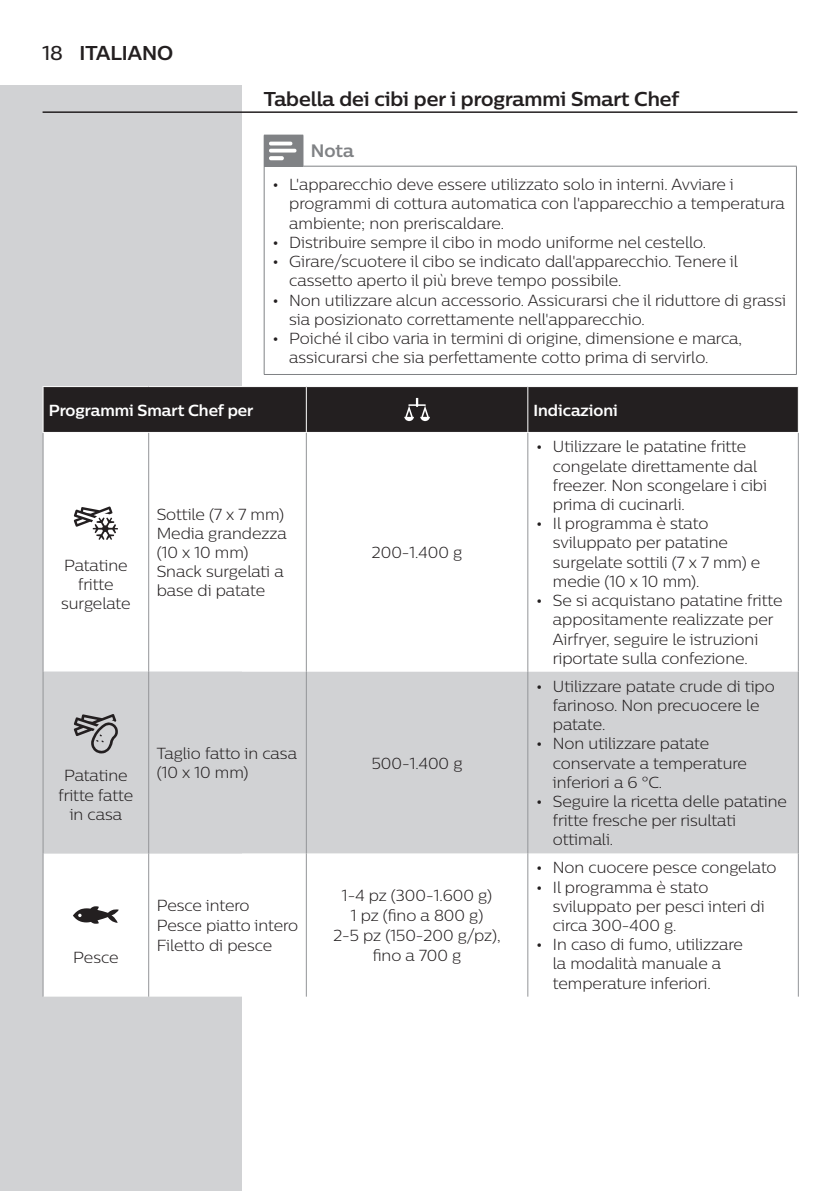
<style>
.page{position:relative;width:840px;height:1191px;background:#fff}
.page>*{position:absolute;margin:0;border:0;box-sizing:border-box;transform-origin:0 0}
.t1{font:700 20px "Centrale Sans";color:#231f20}
.t2{font:700 18px "Centrale Sans";color:#808285}
.t3{font:300 16px/19.2px "Centrale Sans";color:#231f20}
.t4{font:700 16px "Centrale Sans";color:#fff}
.s1{font-weight:500}
.s2{font-family:"Gill Sans Alt One WGL Light";font-weight:400;font-size:14.2px}
</style>
<div class="page">
<div style="left:0;top:85px;width:241px;height:1106px;background:#d1d2d4"></div>
<hr style="left:43px;top:111px;width:754px;height:2px;background:#231f20">
<div style="left:264px;top:135px;width:39px;height:31px;background:#808285"></div>
<hr style="left:795px;top:166px;width:1px;height:208px;background:#808285">
<hr style="left:264px;top:166px;width:1px;height:208px;background:#808285">
<hr style="left:264px;top:374px;width:39px;height:1px;background:#808285">
<hr style="left:303px;top:374px;width:493px;height:1px;background:#808285">
<hr style="left:302px;top:166px;width:494px;height:1px;background:#808285">
<svg style="left:269px;top:142px;width:27px;height:18px"></svg>
<svg style="left:44px;top:433px;width:753px;height:563px"></svg>
<div style="left:44px;top:671px;width:753px;height:182px;background:#d1d2d4"></div>
<hr style="left:43px;top:432px;width:106px;height:1px;background:#fff">
<hr style="left:149px;top:432px;width:157px;height:1px;background:#fff">
<hr style="left:43px;top:433px;width:1px;height:238px;background:#939598">
<hr style="left:148px;top:433px;width:1px;height:238px;background:#939598">
<hr style="left:306px;top:433px;width:1px;height:238px;background:#939598">
<hr style="left:527px;top:433px;width:1px;height:238px;background:#939598">
<hr style="left:797px;top:433px;width:1px;height:238px;background:#939598">
<hr style="left:43px;top:671px;width:1px;height:182px;background:#939598">
<hr style="left:148px;top:671px;width:1px;height:182px;background:#939598">
<hr style="left:306px;top:671px;width:1px;height:182px;background:#939598">
<hr style="left:527px;top:671px;width:1px;height:182px;background:#939598">
<hr style="left:797px;top:671px;width:1px;height:182px;background:#939598">
<hr style="left:43px;top:853px;width:1px;height:143px;background:#939598">
<hr style="left:148px;top:853px;width:1px;height:143px;background:#939598">
<hr style="left:306px;top:853px;width:1px;height:143px;background:#939598">
<hr style="left:527px;top:853px;width:1px;height:143px;background:#939598">
<hr style="left:797px;top:853px;width:1px;height:143px;background:#939598">
<svg style="left:43px;top:386px;width:754px;height:46px;background:#2a2627"></svg>
<svg style="left:74px;top:506px;width:44px;height:34px"></svg>
<svg style="left:74px;top:714px;width:44px;height:39px"></svg>
<svg style="left:73px;top:906px;width:46px;height:18px"></svg>
<p class="t1" style="left:43px;top:40px;width:132px"><span class="s1">18</span> ITALIANO</p>
<p class="t1" style="left:264px;top:86px;width:416px">Tabella dei cibi per i programmi Smart Chef</p>
<p class="t2" style="left:311px;top:139px;width:44px">Nota</p>
<p class="t3" style="left:289px;top:175px;width:497px;text-indent:-17px"><span class="s2">•</span> L'apparecchio deve essere utilizzato solo in interni. Avviare i programmi di cottura automatica con l'apparecchio a temperatura ambiente; non preriscaldare.</p>
<p class="t3" style="left:272px;top:232px;width:435px"><span class="s2">•</span> Distribuire sempre il cibo in modo uniforme nel cestello.</p>
<p class="t3" style="left:289px;top:251px;width:450px;text-indent:-17px"><span class="s2">•</span> Girare/scuotere il cibo se indicato dall'apparecchio. Tenere il cassetto aperto il più breve tempo possibile.</p>
<p class="t3" style="left:289px;top:290px;width:498px;text-indent:-17px"><span class="s2">•</span> Non utilizzare alcun accessorio. Assicurarsi che il riduttore di grassi sia posizionato correttamente nell'apparecchio.</p>
<p class="t3" style="left:289px;top:328px;width:454px;text-indent:-17px"><span class="s2">•</span> Poiché il cibo varia in termini di origine, dimensione e marca, assicurarsi che sia perfettamente cotto prima di servirlo.</p>
<p class="t4" style="left:49px;top:399px;width:206px">Programmi Smart Chef per</p>
<p class="t4" style="left:533px;top:399px;width:86px">Indicazioni</p>
<p class="t3" style="left:61px;top:555px;width:71px;text-align:center">Patatine fritte surgelate</p>
<p class="t3" style="left:157px;top:504px;width:131px">Sottile (7 x 7 mm)<br>Media grandezza (10 x 10 mm)<br>Snack surgelati a base di patate</p>
<p class="t3" style="left:371px;top:542px;width:92px">200-1.400 g</p>
<p class="t3" style="left:58px;top:765px;width:76px;text-align:center">Patatine fritte fatte in casa</p>
<p class="t3" style="left:157px;top:743px;width:142px">Taglio fatto in casa (10 x 10 mm)</p>
<p class="t3" style="left:371px;top:753px;width:92px">500-1.400 g</p>
<p class="t3" style="left:73px;top:947px;width:47px">Pesce</p>
<p class="t3" style="left:157px;top:895px;width:143px;line-height:20px">Pesce intero<br>Pesce piatto intero<br>Filetto di pesce</p>
<p class="t3" style="left:333px;top:885px;width:169px;line-height:20px;text-align:center">1-4 pz (300-1.600 g)<br>1 pz (fino a 800 g)<br>2-5 pz (150-200 g/pz), fino a 700 g</p>
<p class="t3" style="left:552px;top:437px;width:215px;text-indent:-17px"><span class="s2">•</span> Utilizzare le patatine fritte congelate direttamente dal freezer. Non scongelare i cibi prima di cucinarli.</p>
<p class="t3" style="left:552px;top:514px;width:209px;text-indent:-17px"><span class="s2">•</span> Il programma è stato sviluppato per patatine surgelate sottili (7 x 7 mm) e medie (10 x 10 mm).</p>
<p class="t3" style="left:552px;top:590px;width:231px;text-indent:-17px"><span class="s2">•</span> Se si acquistano patatine fritte appositamente realizzate per<br>Airfryer, seguire le istruzioni riportate sulla confezione.</p>
<p class="t3" style="left:552px;top:676px;width:223px;text-indent:-17px"><span class="s2">•</span> Utilizzare patate crude di tipo farinoso. Non precuocere le patate.</p>
<p class="t3" style="left:552px;top:734px;width:195px;text-indent:-17px"><span class="s2">•</span> Non utilizzare patate conservate a temperature inferiori a 6 °C.</p>
<p class="t3" style="left:552px;top:791px;width:235px;text-indent:-17px"><span class="s2">•</span> Seguire la ricetta delle patatine fritte fresche per risultati ottimali.</p>
<p class="t3" style="left:535px;top:858px;width:242px"><span class="s2">•</span> Non cuocere pesce congelato</p>
<p class="t3" style="left:552px;top:877px;width:213px;text-indent:-17px"><span class="s2">•</span> Il programma è stato sviluppato per pesci interi di circa 300-400 g.</p>
<p class="t3" style="left:552px;top:934px;width:191px;text-indent:-17px"><span class="s2">•</span> In caso di fumo, utilizzare la modalità manuale a temperature inferiori.</p>
</div>
